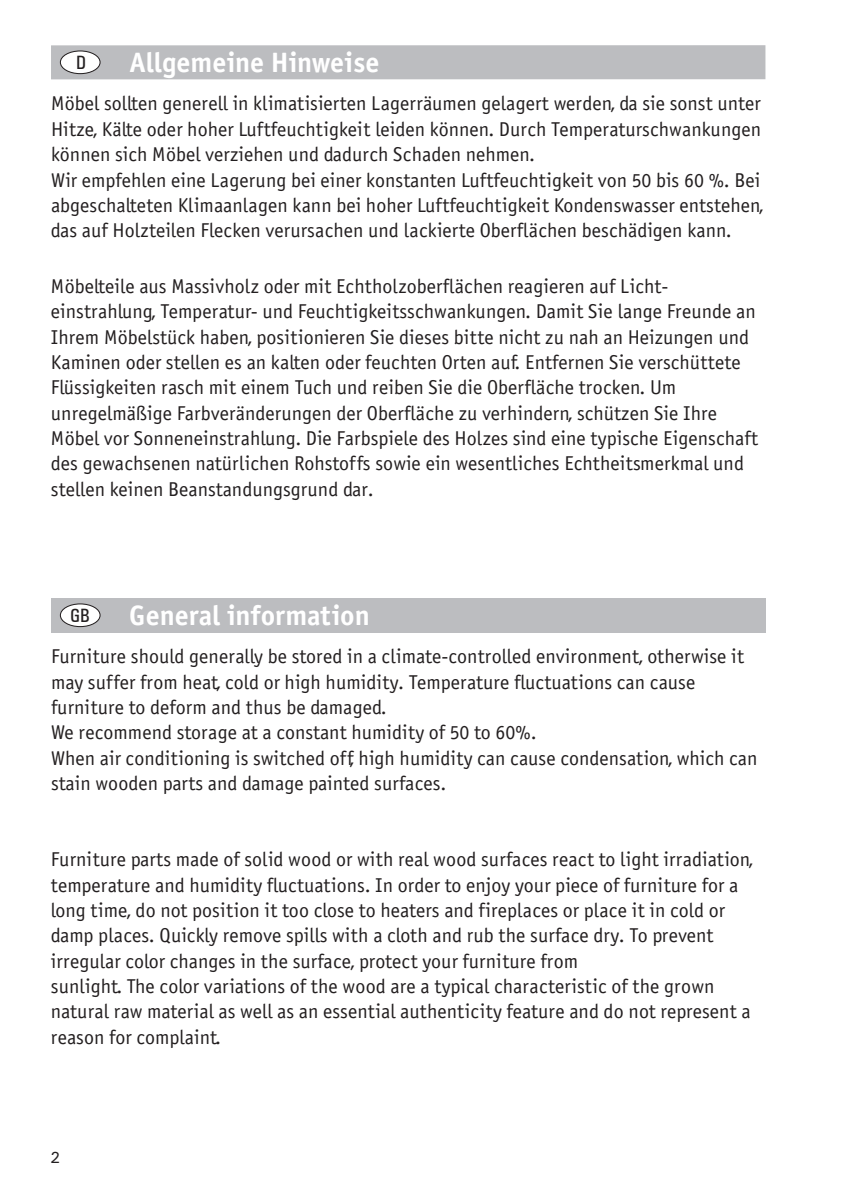
<style>
.page{position:relative;width:842px;height:1191px;background:#fff}
.page>*{position:absolute;margin:0;border:0;box-sizing:border-box;transform-origin:0 0}
.t1{font:28px "Officina Sans Bold TT";color:#fff}
.t2{font:20px/25.4px "Officina Sans Book TT";color:#231f20}
.t3{font:500 condensed 19.4px "Univers";color:#231f20}
.t4{font:500 16px "Univers";color:#231f20}
</style>
<div class="page">
<div style="left:51px;top:45px;width:714px;height:34px;background:#bcbdc0"></div>
<div style="left:51px;top:598px;width:714px;height:34px;background:#bcbdc0"></div>
<div style="left:60px;top:50px;width:41px;height:24px;background:#fff;border:1px solid #231f20;border-radius:50%"></div>
<div style="left:60px;top:603px;width:41px;height:24px;background:#fff;border:1px solid #231f20;border-radius:50%"></div>
<p class="t3" style="left:76px;top:51px;width:11px">D</p>
<h1 class="t1" style="left:129px;top:45px;width:252px">Allgemeine Hinweise</h1>
<p class="t2" style="left:51px;top:91px;width:713px">Möbel sollten generell in klimatisierten Lagerräumen gelagert werden, da sie sonst unter Hitze, Kälte oder hoher Luftfeuchtigkeit leiden können. Durch Temperaturschwankungen können sich Möbel verziehen und dadurch Schaden nehmen.<br>Wir empfehlen eine Lagerung bei einer konstanten Luftfeuchtigkeit von 50 bis 60 %. Bei abgeschalteten Klimaanlagen kann bei hoher Luftfeuchtigkeit Kondenswasser entstehen, das auf Holzteilen Flecken verursachen und lackierte Oberflächen beschädigen kann.</p>
<p class="t2" style="left:51px;top:274px;width:709px">Möbelteile aus Massivholz oder mit Echtholzoberflächen reagieren auf Licht&shy;einstrahlung, Temperatur- und Feuchtigkeitsschwankungen. Damit Sie lange Freunde an Ihrem Möbelstück haben, positionieren Sie dieses bitte nicht zu nah an Heizungen und Kaminen oder stellen es an kalten oder feuchten Orten auf. Entfernen Sie verschüttete Flüssigkeiten rasch mit einem Tuch und reiben Sie die Oberfläche trocken. Um unregelmäßige Farbveränderungen der Oberfläche zu verhindern, schützen Sie Ihre Möbel vor Sonneneinstrahlung. Die Farbspiele des Holzes sind eine typische Eigenschaft des gewachsenen natürlichen Rohstoffs sowie ein wesentliches Echtheitsmerkmal und stellen keinen Beanstandungsgrund dar.</p>
<p class="t3" style="left:70px;top:604px;width:21px">GB</p>
<h1 class="t1" style="left:129px;top:598px;width:242px">General information</h1>
<p class="t2" style="left:51px;top:644px;width:708px">Furniture should generally be stored in a climate-controlled environment, otherwise it may suffer from heat, cold or high humidity. Temperature fluctuations can cause furniture to deform and thus be damaged.<br>We recommend storage at a constant humidity of 50 to 60%.<br>When air conditioning is switched off, high humidity can cause condensation, which can stain wooden parts and damage painted surfaces.</p>
<p class="t2" style="left:51px;top:847px;width:703px">Furniture parts made of solid wood or with real wood surfaces react to light irradiation, temperature and humidity fluctuations. In order to enjoy your piece of furniture for a long time, do not position it too close to heaters and fireplaces or place it in cold or damp places. Quickly remove spills with a cloth and rub the surface dry. To prevent irregular color changes in the surface, protect your furniture from<br>sunlight. The color variations of the wood are a typical characteristic of the grown natural raw material as well as an essential authenticity feature and do not represent a reason for complaint.</p>
<p class="t4" style="left:50px;top:1146px;width:12px">2</p>
</div>
